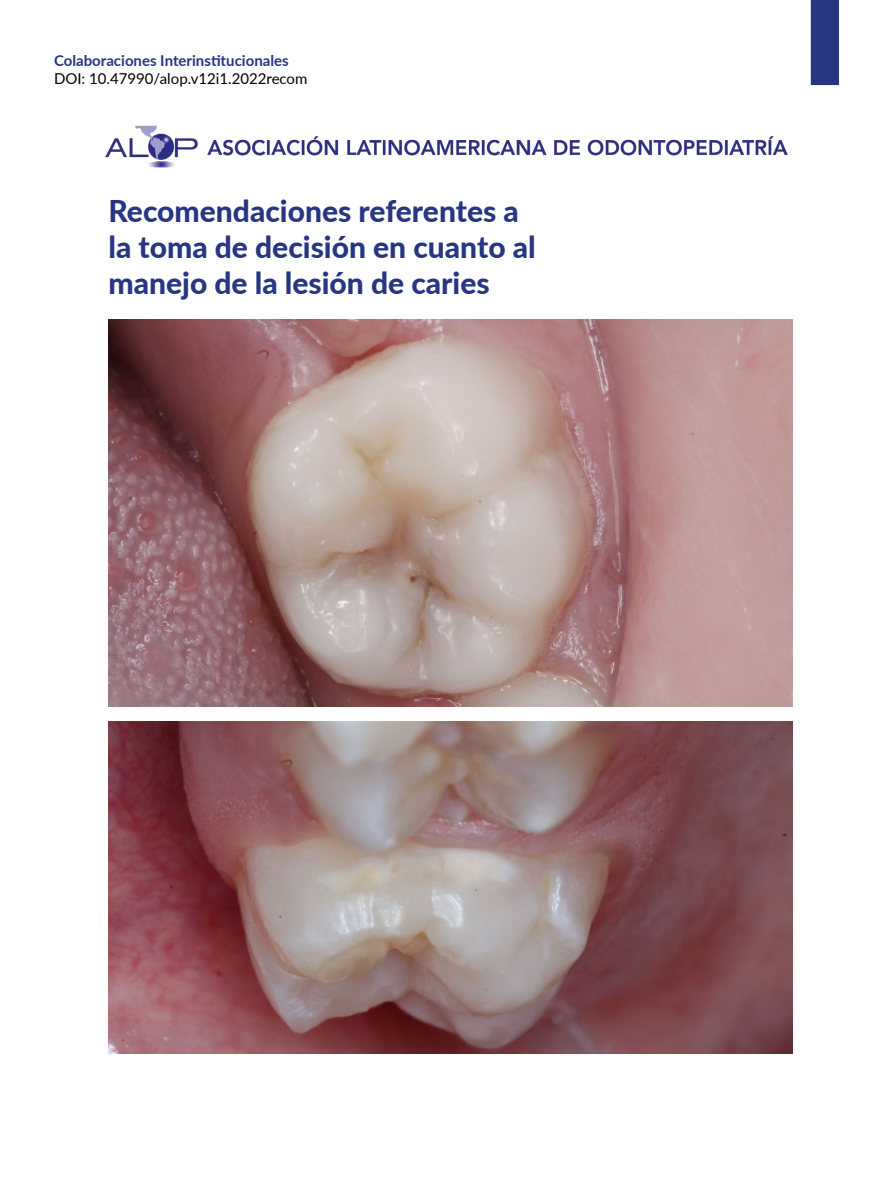
<style>
.page{position:relative;width:893px;height:1191px;background:#fff}
.page>*{position:absolute;margin:0;border:0;box-sizing:border-box;transform-origin:0 0}
.t1{font:800 30px/36px "Lato";color:#283583}
.t2{font:700 15px "Lato";color:#283583}
.t3{font:15px "Lato";color:#000}
</style>
<div class="page">
<div style="left:811px;top:1px;width:27px;height:83px;background:#283583"></div>
<div style="left:811px;top:0;width:28px;height:85px;border:2px solid #283583"></div>
<img style="left:108px;top:319px;width:685px;height:388px">
<img style="left:108px;top:721px;width:685px;height:332px">
<img style="left:105px;top:125px;width:683px;height:43px">
<p class="t2" style="left:54px;top:50px;width:236px">Colaboraciones Interinstitucionales</p>
<p class="t3" style="left:54px;top:68px;width:255px">DOI: 10.47990/alop.v12i1.2022recom</p>
<p class="t1" style="left:108px;top:192px;width:429px">Recomendaciones referentes a la toma de decisión en cuanto al manejo de la lesión de caries</p>
</div>
